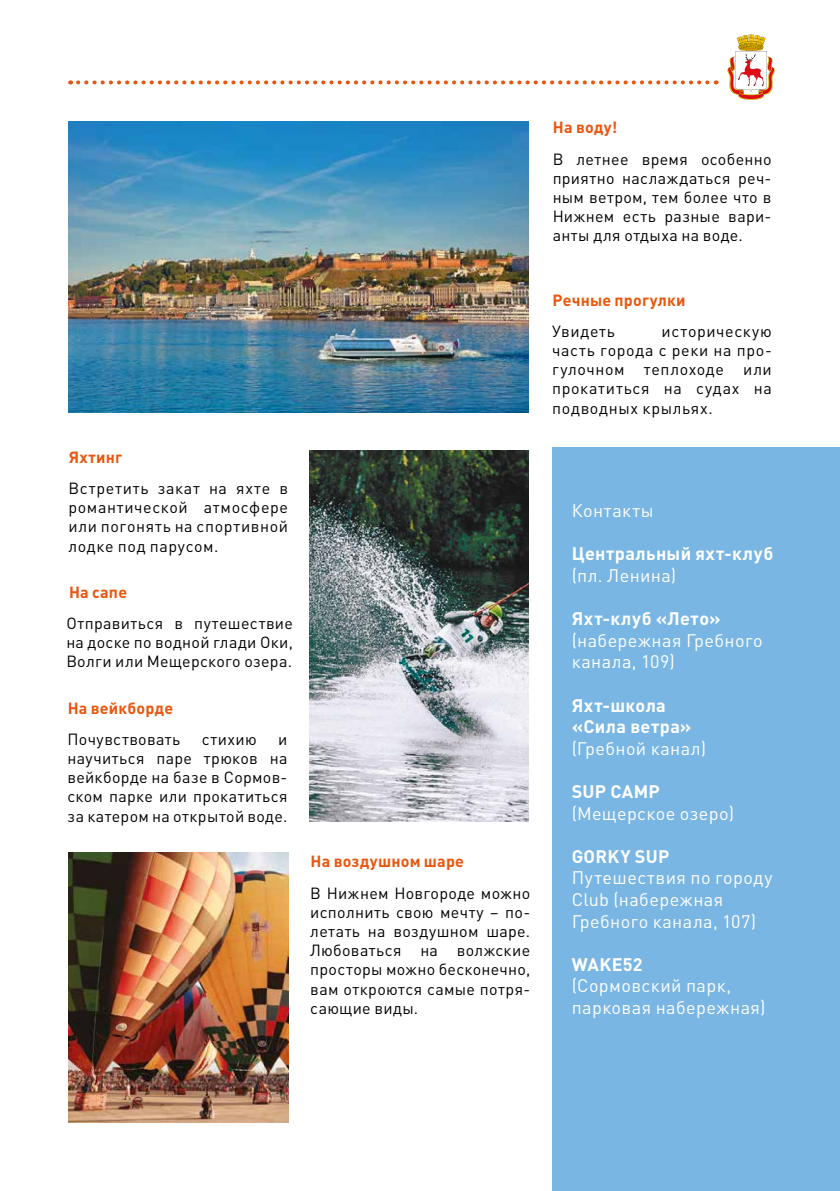
<style>
.page{position:relative;width:840px;height:1191px;background:#fff}
.page>*{position:absolute;margin:0;border:0;box-sizing:border-box;transform-origin:0 0}
.t1{font:18px/21.6px "DIN Pro";letter-spacing:.025em;color:#fff}
.t2{font:700 18px/21.6px "DIN Pro";letter-spacing:.025em;color:#fff}
.t3{font:16px/19.2px "DIN Pro";letter-spacing:.03em;color:#000;text-align:justify}
.t4{font:700 16px "DIN Pro";letter-spacing:.015em;color:#ea560d}
</style>
<div class="page">
<img style="left:68px;top:852px;width:220px;height:271px">
<div style="left:552px;top:447px;width:287px;height:744px;background:#79b6e4"></div>
<img style="left:309px;top:451px;width:219px;height:371px">
<img style="left:68px;top:121px;width:460px;height:291px">
<svg style="left:78px;top:80px;width:638px;height:4px"></svg>
<svg style="left:727px;top:35px;width:47px;height:65px"></svg>
<p class="t4" style="left:69px;top:446px;width:55px">Яхтинг</p>
<p class="t3" style="left:68px;top:478px;width:221px">Встретить закат на яхте в романтической атмосфере или погонять на спортивной лодке под парусом.</p>
<p class="t4" style="left:69px;top:581px;width:60px">На сапе</p>
<p class="t3" style="left:66px;top:612px;width:228px">Отправиться в путешествие на доске по водной глади Оки, Волги или Мещерского озера.</p>
<p class="t4" style="left:68px;top:697px;width:107px">На вейкборде</p>
<p class="t3" style="left:67px;top:729px;width:114px">Почувствовать</p>
<p class="t3" style="left:202px;top:729px;width:56px">стихию</p>
<p class="t3" style="left:67px;top:729px;width:221px;text-indent:210px">и научиться паре трюков на вейкборде на базе в Сормов&shy;ском парке или прокатиться за катером на открытой воде.</p>
<p class="t4" style="left:310px;top:850px;width:155px">На воздушном шаре</p>
<p class="t3" style="left:310px;top:882px;width:221px">В Нижнем Новгороде можно исполнить свою мечту – по&shy;летать на воздушном шаре.<br>Любоваться на волжские просторы можно бесконечно, вам откроются самые потря&shy;сающие виды.</p>
<p class="t4" style="left:552px;top:117px;width:66px">На воду!</p>
<p class="t3" style="left:552px;top:148px;width:220px">В летнее время особенно приятно наслаждаться реч&shy;ным ветром, тем более что в Нижнем есть разные вари&shy;анты для отдыха на воде.</p>
<p class="t4" style="left:552px;top:289px;width:135px">Речные прогулки</p>
<p class="t3" style="left:552px;top:321px;width:64px">Увидеть</p>
<p class="t3" style="left:552px;top:321px;width:221px;text-indent:109px">историческую часть города с реки на про&shy;гулочном теплоходе или прокатиться на судах на подводных крыльях.</p>
<p class="t1" style="left:571px;top:499px;width:83px">Контакты</p>
<p class="t2" style="left:571px;top:542px;width:203px">Центральный яхт-клуб</p>
<p class="t1" style="left:571px;top:564px;width:106px">(пл. Ленина)</p>
<p class="t2" style="left:571px;top:607px;width:150px">Яхт-клуб «Лето»</p>
<p class="t1" style="left:571px;top:628px;width:192px">(набережная Гребного канала, 109)</p>
<p class="t2" style="left:571px;top:693px;width:121px">Яхт-школа «Сила ветра»</p>
<p class="t1" style="left:571px;top:736px;width:136px">(Гребной канал)</p>
<p class="t2" style="left:571px;top:780px;width:90px">SUP CAMP</p>
<p class="t1" style="left:571px;top:801px;width:164px">(Мещерское озеро)</p>
<p class="t2" style="left:571px;top:844px;width:99px">GORKY SUP</p>
<p class="t1" style="left:571px;top:866px;width:202px">Путешествия по городу<br>Club (набережная<br>Гребного канала, 107)</p>
<p class="t2" style="left:571px;top:952px;width:72px">WAKE52</p>
<p class="t1" style="left:571px;top:974px;width:195px">(Сормовский парк, парковая набережная)</p>
</div>
